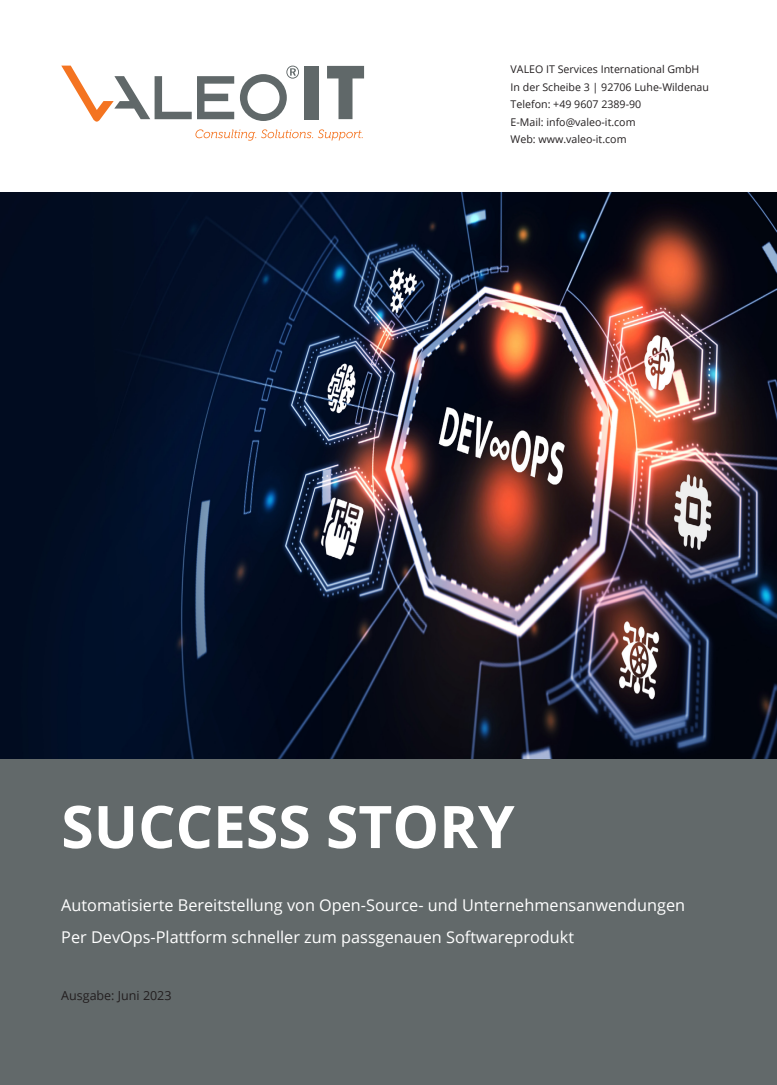
<style>
.page{position:relative;width:777px;height:1085px;background:#fff}
.page>*{position:absolute;margin:0;border:0;box-sizing:border-box;transform-origin:0 0}
.Überschrift_Titelsei{font:700 58.75px "Open Sans";color:#fff}
.Unterüberschrift_Tit{font:16.25px "Open Sans";color:#fff}
.Blauer_Text___linksb{font:12.5px "Open Sans";color:#231f20}
.Adresse_oben_rechts{font:10.62px "Open Sans";color:#231f20}
</style>
<div class="page">
<img style="left:0;top:193px;width:776px;height:566px">
<svg style="left:61px;top:66px;width:303px;height:75px"></svg>
<div style="left:0;top:759px;width:777px;height:326px;background:#62696a"></div>
<p class="Adresse_oben_rechts" style="left:510px;top:62px;width:190px">VALEO IT Services International GmbH</p>
<p class="Adresse_oben_rechts" style="left:510px;top:80px;width:200px">In der Scheibe 3 | 92706 Luhe-Wildenau</p>
<p class="Adresse_oben_rechts" style="left:510px;top:97px;width:132px">Telefon: +49 9607 2389-90</p>
<p class="Adresse_oben_rechts" style="left:510px;top:115px;width:126px">E-Mail: info@valeo-it.com</p>
<p class="Adresse_oben_rechts" style="left:510px;top:132px;width:117px">Web: www.valeo-it.com</p>
<p class="Überschrift_Titelsei" style="left:61px;top:785px;width:455px">SUCCESS STORY</p>
<p class="Unterüberschrift_Tit" style="left:61px;top:894px;width:625px">Automatisierte Bereitstellung von Open-Source- und Unternehmensanwendungen</p>
<p class="Unterüberschrift_Tit" style="left:61px;top:926px;width:514px">Per DevOps-Plattform schneller zum passgenauen Softwareprodukt</p>
<p class="Blauer_Text___linksb" style="left:61px;top:987px;width:112px">Ausgabe: Juni 2023</p>
</div>
